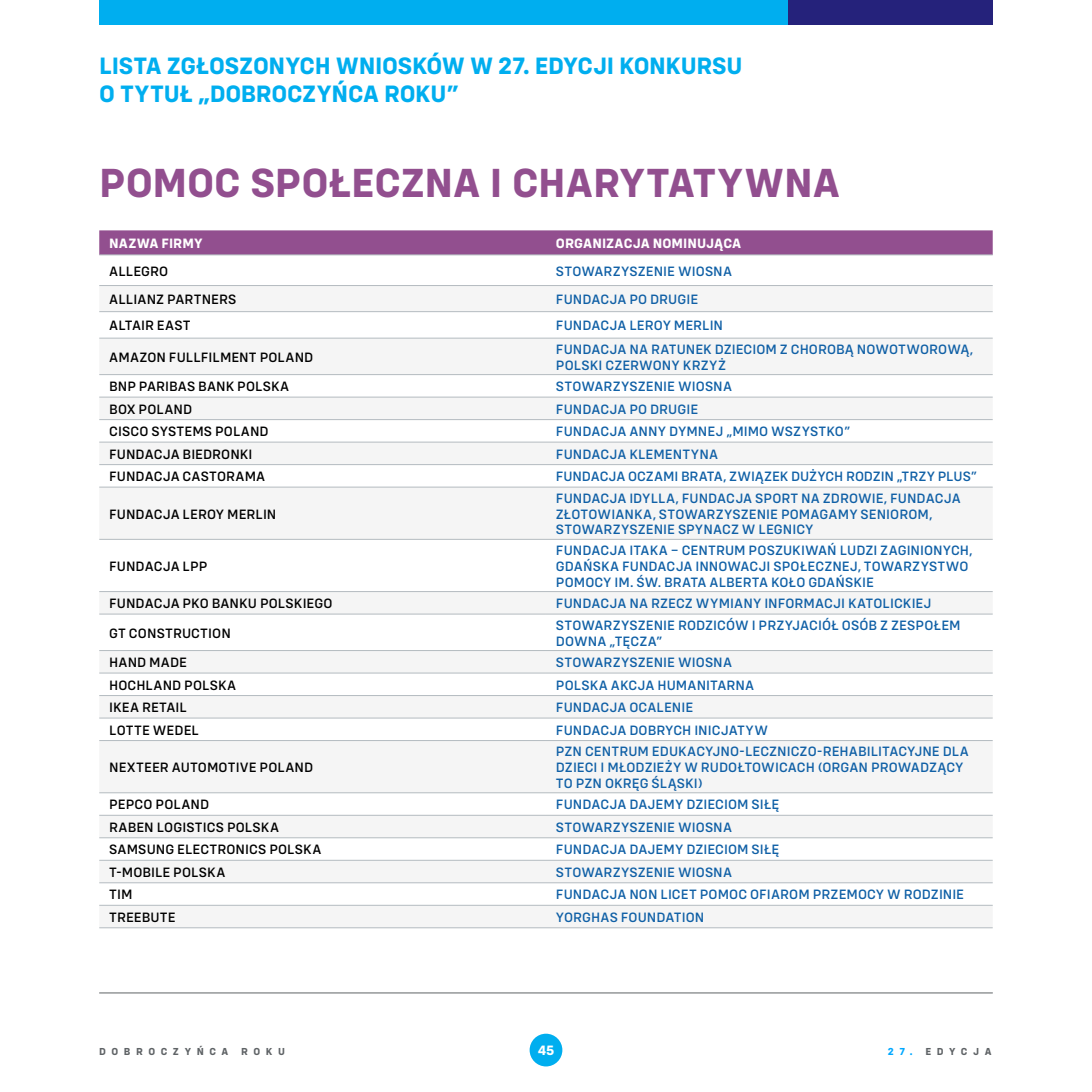
<style>
.page{position:relative;width:1092px;height:1092px;background:#fff}
.page>*{position:absolute;margin:0;border:0;box-sizing:border-box;transform-origin:0 0}
.t1{font:700 42px "Config";letter-spacing:-.005em;color:#924f8f}
.t2{font:700 24.5px/28.2px "Config";letter-spacing:-.015em;color:#00aeef}
.tabelka{font:500 14px/15.8px "Config";letter-spacing:.005em;color:#1060a6}
.tabelka-2{font:500 14px "Config";letter-spacing:.005em;color:#000}
.tekst_10{font:700 14px "Config";letter-spacing:.005em;color:#fff}
.t3{font:700 10.5px "Config";letter-spacing:.53em;color:#5f6366}
.s1{color:#00a8ff}
</style>
<div class="page">
<div style="left:529px;top:1033px;width:33px;height:33px;background:#00aeef;border-radius:50%"></div>
<div style="left:784px;top:0;width:208px;height:25px;background:#25227b"></div>
<div style="left:99px;top:0;width:689px;height:25px;background:#00aeef"></div>
<hr style="left:99px;top:992px;width:893px;height:1px;background:#5f6366">
<div style="left:99px;top:230px;width:893px;height:24px;background:#924f8f"></div>
<svg style="left:99px;top:286px;width:893px;height:620px;fill:#f5f5f5"></svg>
<hr style="left:99px;top:254px;width:447px;height:1px;background:#b4bbc0">
<hr style="left:546px;top:254px;width:446px;height:1px;background:#b4bbc0">
<hr style="left:99px;top:285px;width:447px;height:1px;background:#b4bbc0">
<hr style="left:546px;top:285px;width:446px;height:1px;background:#b4bbc0">
<hr style="left:99px;top:311px;width:447px;height:1px;background:#b4bbc0">
<hr style="left:546px;top:311px;width:446px;height:1px;background:#b4bbc0">
<hr style="left:99px;top:338px;width:447px;height:1px;background:#b4bbc0">
<hr style="left:546px;top:338px;width:446px;height:1px;background:#b4bbc0">
<hr style="left:99px;top:374px;width:447px;height:1px;background:#b4bbc0">
<hr style="left:546px;top:374px;width:446px;height:1px;background:#b4bbc0">
<hr style="left:99px;top:397px;width:447px;height:1px;background:#b4bbc0">
<hr style="left:546px;top:397px;width:446px;height:1px;background:#b4bbc0">
<hr style="left:99px;top:419px;width:447px;height:1px;background:#b4bbc0">
<hr style="left:546px;top:419px;width:446px;height:1px;background:#b4bbc0">
<hr style="left:99px;top:442px;width:447px;height:1px;background:#b4bbc0">
<hr style="left:546px;top:442px;width:446px;height:1px;background:#b4bbc0">
<hr style="left:99px;top:464px;width:447px;height:1px;background:#b4bbc0">
<hr style="left:546px;top:464px;width:446px;height:1px;background:#b4bbc0">
<hr style="left:99px;top:487px;width:447px;height:1px;background:#b4bbc0">
<hr style="left:546px;top:487px;width:446px;height:1px;background:#b4bbc0">
<hr style="left:99px;top:539px;width:447px;height:1px;background:#b4bbc0">
<hr style="left:546px;top:539px;width:446px;height:1px;background:#b4bbc0">
<hr style="left:99px;top:591px;width:447px;height:1px;background:#b4bbc0">
<hr style="left:546px;top:591px;width:446px;height:1px;background:#b4bbc0">
<hr style="left:99px;top:613px;width:447px;height:1px;background:#b4bbc0">
<hr style="left:546px;top:613px;width:446px;height:1px;background:#b4bbc0">
<hr style="left:99px;top:650px;width:447px;height:1px;background:#b4bbc0">
<hr style="left:546px;top:650px;width:446px;height:1px;background:#b4bbc0">
<hr style="left:99px;top:672px;width:447px;height:1px;background:#b4bbc0">
<hr style="left:546px;top:672px;width:446px;height:1px;background:#b4bbc0">
<hr style="left:99px;top:695px;width:447px;height:1px;background:#b4bbc0">
<hr style="left:546px;top:695px;width:446px;height:1px;background:#b4bbc0">
<hr style="left:99px;top:717px;width:447px;height:1px;background:#b4bbc0">
<hr style="left:546px;top:717px;width:446px;height:1px;background:#b4bbc0">
<hr style="left:99px;top:740px;width:447px;height:1px;background:#b4bbc0">
<hr style="left:546px;top:740px;width:446px;height:1px;background:#b4bbc0">
<hr style="left:99px;top:792px;width:447px;height:1px;background:#b4bbc0">
<hr style="left:546px;top:792px;width:446px;height:1px;background:#b4bbc0">
<hr style="left:99px;top:815px;width:447px;height:1px;background:#b4bbc0">
<hr style="left:546px;top:815px;width:446px;height:1px;background:#b4bbc0">
<hr style="left:99px;top:837px;width:447px;height:1px;background:#b4bbc0">
<hr style="left:546px;top:837px;width:446px;height:1px;background:#b4bbc0">
<hr style="left:99px;top:859px;width:447px;height:1px;background:#b4bbc0">
<hr style="left:546px;top:859px;width:446px;height:1px;background:#b4bbc0">
<hr style="left:99px;top:882px;width:447px;height:1px;background:#b4bbc0">
<hr style="left:546px;top:882px;width:446px;height:1px;background:#b4bbc0">
<hr style="left:99px;top:904px;width:447px;height:1px;background:#b4bbc0">
<hr style="left:546px;top:904px;width:446px;height:1px;background:#b4bbc0">
<hr style="left:99px;top:927px;width:447px;height:1px;background:#b4bbc0">
<hr style="left:546px;top:927px;width:446px;height:1px;background:#b4bbc0">
<p class="t2" style="left:99px;top:51px;width:644px">LISTA ZGŁOSZONYCH WNIOSKÓW W 27. EDYCJI KONKURSU<br>O TYTUŁ „DOBROCZYŃCA ROKU”</p>
<p class="t1" style="left:99px;top:157px;width:742px">POMOC SPOŁECZNA I CHARYTATYWNA</p>
<p class="tekst_10" style="left:109px;top:235px;width:95px">NAZWA FIRMY</p>
<p class="tekst_10" style="left:556px;top:235px;width:187px">ORGANIZACJA NOMINUJĄCA</p>
<p class="tabelka-2" style="left:109px;top:263px;width:61px">ALLEGRO</p>
<p class="tabelka" style="left:556px;top:263px;width:178px">STOWARZYSZENIE WIOSNA</p>
<p class="tabelka-2" style="left:109px;top:291px;width:129px">ALLIANZ PARTNERS</p>
<p class="tabelka" style="left:556px;top:291px;width:144px">FUNDACJA PO DRUGIE</p>
<p class="tabelka-2" style="left:109px;top:317px;width:83px">ALTAIR EAST</p>
<p class="tabelka" style="left:556px;top:317px;width:169px">FUNDACJA LEROY MERLIN</p>
<p class="tabelka-2" style="left:109px;top:349px;width:205px">AMAZON FULLFILMENT POLAND</p>
<p class="tabelka" style="left:556px;top:341px;width:418px">FUNDACJA NA RATUNEK DZIECIOM Z CHOROBĄ NOWOTWOROWĄ,<br>POLSKI CZERWONY KRZYŻ</p>
<p class="tabelka-2" style="left:109px;top:378px;width:181px">BNP PARIBAS BANK POLSKA</p>
<p class="tabelka" style="left:556px;top:378px;width:178px">STOWARZYSZENIE WIOSNA</p>
<p class="tabelka-2" style="left:109px;top:401px;width:84px">BOX POLAND</p>
<p class="tabelka" style="left:556px;top:401px;width:144px">FUNDACJA PO DRUGIE</p>
<p class="tabelka-2" style="left:109px;top:423px;width:161px">CISCO SYSTEMS POLAND</p>
<p class="tabelka" style="left:556px;top:423px;width:296px">FUNDACJA ANNY DYMNEJ „MIMO WSZYSTKO”</p>
<p class="tabelka-2" style="left:109px;top:446px;width:145px">FUNDACJA BIEDRONKI</p>
<p class="tabelka" style="left:556px;top:446px;width:164px">FUNDACJA KLEMENTYNA</p>
<p class="tabelka-2" style="left:109px;top:468px;width:158px">FUNDACJA CASTORAMA</p>
<p class="tabelka" style="left:556px;top:468px;width:423px">FUNDACJA OCZAMI BRATA, ZWIĄZEK DUŻYCH RODZIN „TRZY PLUS”</p>
<p class="tabelka-2" style="left:109px;top:505px;width:169px">FUNDACJA LEROY MERLIN</p>
<p class="tabelka" style="left:556px;top:490px;width:406px">FUNDACJA IDYLLA, FUNDACJA SPORT NA ZDROWIE, FUNDACJA<br>ZŁOTOWIANKA, STOWARZYSZENIE POMAGAMY SENIOROM,<br>STOWARZYSZENIE SPYNACZ W LEGNICY</p>
<p class="tabelka-2" style="left:109px;top:558px;width:100px">FUNDACJA LPP</p>
<p class="tabelka" style="left:556px;top:542px;width:418px">FUNDACJA ITAKA – CENTRUM POSZUKIWAŃ LUDZI ZAGINIONYCH,<br>GDAŃSKA FUNDACJA INNOWACJI SPOŁECZNEJ, TOWARZYSTWO<br>POMOCY IM. ŚW. BRATA ALBERTA KOŁO GDAŃSKIE</p>
<p class="tabelka-2" style="left:109px;top:595px;width:225px">FUNDACJA PKO BANKU POLSKIEGO</p>
<p class="tabelka" style="left:556px;top:595px;width:377px">FUNDACJA NA RZECZ WYMIANY INFORMACJI KATOLICKIEJ</p>
<p class="tabelka-2" style="left:109px;top:624px;width:123px">GT CONSTRUCTION</p>
<p class="tabelka" style="left:556px;top:617px;width:406px">STOWARZYSZENIE RODZICÓW I PRZYJACIÓŁ OSÓB Z ZESPOŁEM<br>DOWNA „TĘCZA”</p>
<p class="tabelka-2" style="left:109px;top:654px;width:79px">HAND MADE</p>
<p class="tabelka" style="left:556px;top:654px;width:178px">STOWARZYSZENIE WIOSNA</p>
<p class="tabelka-2" style="left:109px;top:676px;width:128px">HOCHLAND POLSKA</p>
<p class="tabelka" style="left:556px;top:677px;width:200px">POLSKA AKCJA HUMANITARNA</p>
<p class="tabelka-2" style="left:109px;top:699px;width:79px">IKEA RETAIL</p>
<p class="tabelka" style="left:556px;top:699px;width:139px">FUNDACJA OCALENIE</p>
<p class="tabelka-2" style="left:109px;top:721px;width:91px">LOTTE WEDEL</p>
<p class="tabelka" style="left:556px;top:722px;width:213px">FUNDACJA DOBRYCH INICJATYW</p>
<p class="tabelka-2" style="left:109px;top:759px;width:205px">NEXTEER AUTOMOTIVE POLAND</p>
<p class="tabelka" style="left:556px;top:743px;width:414px">PZN CENTRUM EDUKACYJNO-LECZNICZO-REHABILITACYJNE DLA<br>DZIECI I MŁODZIEŻY W RUDOŁTOWICACH (ORGAN PROWADZĄCY<br>TO PZN OKRĘG ŚLĄSKI)</p>
<p class="tabelka-2" style="left:109px;top:796px;width:101px">PEPCO POLAND</p>
<p class="tabelka" style="left:556px;top:796px;width:225px">FUNDACJA DAJEMY DZIECIOM SIŁĘ</p>
<p class="tabelka-2" style="left:109px;top:819px;width:171px">RABEN LOGISTICS POLSKA</p>
<p class="tabelka" style="left:556px;top:819px;width:178px">STOWARZYSZENIE WIOSNA</p>
<p class="tabelka-2" style="left:109px;top:841px;width:214px">SAMSUNG ELECTRONICS POLSKA</p>
<p class="tabelka" style="left:556px;top:841px;width:225px">FUNDACJA DAJEMY DZIECIOM SIŁĘ</p>
<p class="tabelka-2" style="left:109px;top:864px;width:118px">T-MOBILE POLSKA</p>
<p class="tabelka" style="left:556px;top:864px;width:178px">STOWARZYSZENIE WIOSNA</p>
<p class="tabelka-2" style="left:109px;top:886px;width:25px">TIM</p>
<p class="tabelka" style="left:556px;top:886px;width:409px">FUNDACJA NON LICET POMOC OFIAROM PRZEMOCY W RODZINIE</p>
<p class="tabelka-2" style="left:109px;top:908px;width:68px">TREEBUTE</p>
<p class="tabelka" style="left:556px;top:909px;width:150px">YORGHAS FOUNDATION</p>
<p class="t3" style="left:99px;top:1044px;width:187px">DOBROCZYŃCA ROKU</p>
<p class="tekst_10" style="left:537px;top:1041px;width:18px">45</p>
<p class="t3" style="left:887px;top:1044px;width:105px"><span class="s1">27.</span> EDYCJA</p>
</div>
